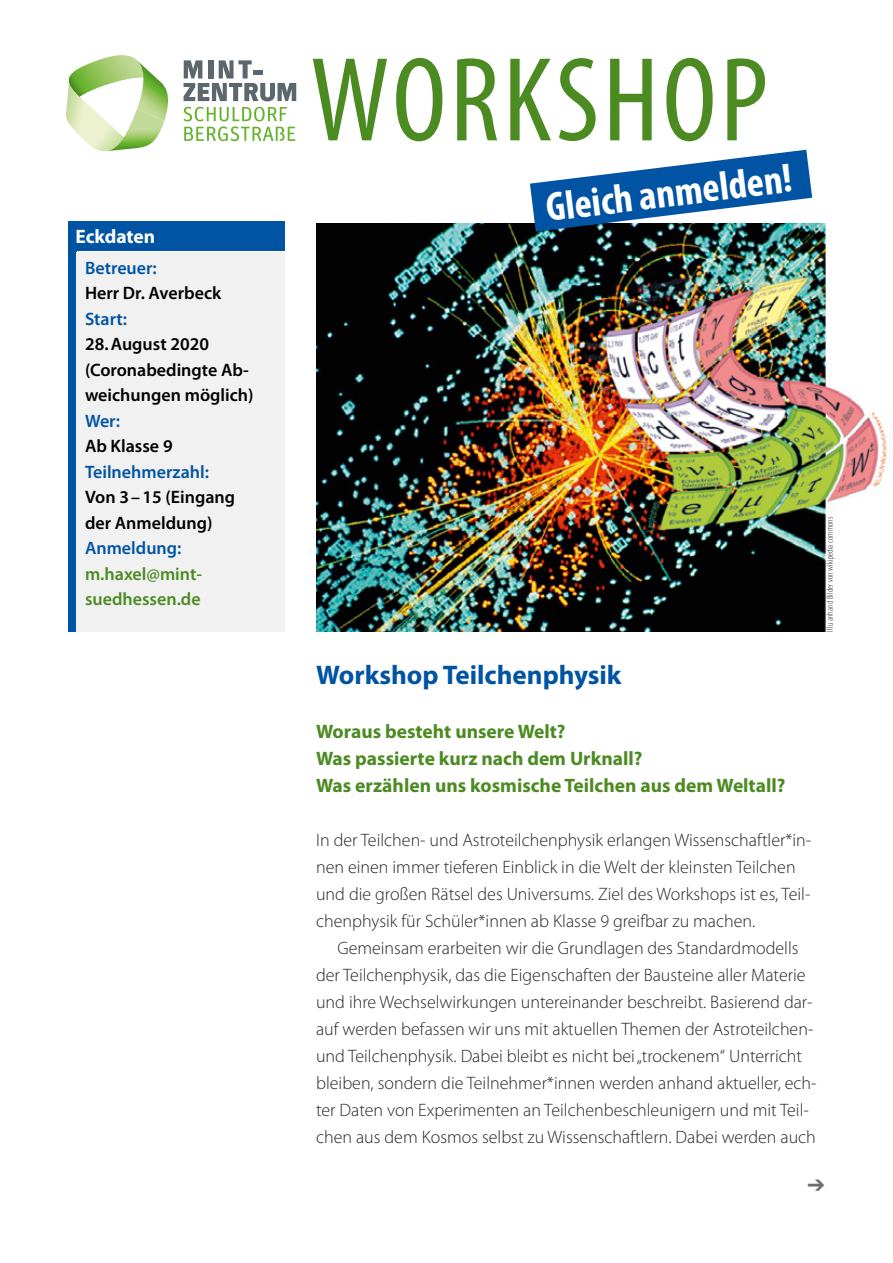
<style>
.page{position:relative;width:893px;height:1263px;background:#fff}
.page>*{position:absolute;margin:0;border:0;box-sizing:border-box;transform-origin:0 0}
.t1{font:condensed 121.05px "Myriad Pro";letter-spacing:.03em;color:#4b8b21}
.MINT_Head_1{font:700 condensed 40.95px "Myriad Pro";color:#fff}
.MINT_Head_UK{font:700 27px "Myriad Pro";color:#0054a3}
.MINT_Head_1-2{font:700 19.5px/27px "Myriad Pro";color:#4b8b21}
.MINT_Head_1-3{font:700 19.5px "Myriad Pro";letter-spacing:-.005em;color:#fff}
.MINT_Menge_eingez{font:300 18px/27px "Myriad Pro";color:#252525}
.MINT_Menge_stumpf{font:300 18px/27px "Myriad Pro";color:#252525}
.MINT_Eckdaten{font:600 18px/25.5px "Myriad Pro";color:#000}
.MINT_Eckdaten-2{font:600 18px "Myriad Pro";color:#0054a3}
.MINT_Eckdaten-3{font:600 18px/25.5px "Myriad Pro";color:#4b8b21}
.MINT_Fotorechte_Quel{font:300 condensed 9px "Myriad Pro";letter-spacing:.02em;color:#252525}
</style>
<div class="page">
<div style="left:68px;top:236px;width:9px;height:395px;background:#0054a3"></div>
<svg style="left:183px;top:107px;width:112px;height:34px"></svg>
<svg style="left:184px;top:60px;width:112px;height:41px"></svg>
<svg style="left:66px;top:55px;width:102px;height:97px"></svg>
<div style="left:68px;top:221px;width:217px;height:30px;background:#0054a3"></div>
<div style="left:77px;top:252px;width:208px;height:379px;background:#f1f1f1"></div>
<img style="left:316px;top:223px;width:575px;height:408px">
<svg style="left:530px;top:150px;width:282px;height:82px"></svg>
<p class="MINT_Head_1-3" style="left:75px;top:224px;width:81px">Eckdaten</p>
<p class="MINT_Eckdaten-2" style="left:85px;top:256px;width:73px">Betreuer:</p>
<p class="MINT_Eckdaten" style="left:85px;top:280px;width:138px">Herr Dr. Averbeck</p>
<p class="MINT_Eckdaten-2" style="left:85px;top:307px;width:44px">Start:</p>
<p class="MINT_Eckdaten" style="left:85px;top:331px;width:170px">28.August 2020 (Coronabedingte Ab&shy;weichungen möglich)</p>
<p class="MINT_Eckdaten-2" style="left:85px;top:409px;width:36px">Wer:</p>
<p class="MINT_Eckdaten" style="left:85px;top:433px;width:89px">Ab Klasse 9</p>
<p class="MINT_Eckdaten-2" style="left:85px;top:460px;width:125px">Teilnehmerzahl:</p>
<p class="MINT_Eckdaten" style="left:85px;top:484px;width:152px">Von 3–15 (Eingang der Anmeldung)</p>
<p class="MINT_Eckdaten-2" style="left:85px;top:537px;width:98px">Anmeldung:</p>
<p class="MINT_Eckdaten-3" style="left:85px;top:560px;width:119px">m.haxel@mint&shy;suedhessen.de</p>
<p class="t1" style="left:310px;top:27px;width:459px">WORKSHOP</p>
<p class="MINT_Head_1" style="left:543px;top:182px;width:249px;rotate:-7deg">Gleich anmelden!</p>
<p class="MINT_Head_UK" style="left:316px;top:658px;width:307px">Workshop Teilchenphysik</p>
<p class="MINT_Head_1-2" style="left:316px;top:718px;width:328px">Woraus besteht unsere Welt?<br>Was passierte kurz nach dem Urknall?</p>
<p class="MINT_Head_1-2" style="left:316px;top:772px;width:471px">Was erzählen uns kosmische Teilchen aus dem Weltall?</p>
<p class="MINT_Fotorechte_Quel" style="left:825px;top:631px;width:116px;rotate:-90deg">Illu anhand Bilder von wikipedia commons</p>
<p class="MINT_Menge_stumpf" style="left:316px;top:827px;width:497px">In der Teilchen- und Astroteilchenphysik erlangen Wissenschaftler*in&shy;nen einen immer tieferen Einblick in die Welt der kleinsten Teilchen und die großen Rätsel des Universums. Ziel des Workshops ist es, Teil&shy;chenphysik für Schüler*innen ab Klasse 9 greifbar zu machen.</p>
<p class="MINT_Menge_eingez" style="left:316px;top:935px;width:502px;text-indent:21px">Gemeinsam erarbeiten wir die Grundlagen des Standardmodells der Teilchenphysik, das die Eigenschaften der Bausteine aller Materie und ihre Wechselwirkungen untereinander beschreibt. Basierend dar&shy;auf werden befassen wir uns mit aktuellen Themen der Astroteilchen&shy;und Teilchenphysik. Dabei bleibt es nicht bei „trockenem“ Unterricht bleiben, sondern die Teilnehmer*innen werden anhand aktueller, ech&shy;ter Daten von Experimenten an Teilchenbeschleunigern und mit Teil&shy;chen aus dem Kosmos selbst zu Wissenschaftlern. Dabei werden auch</p>
</div>
